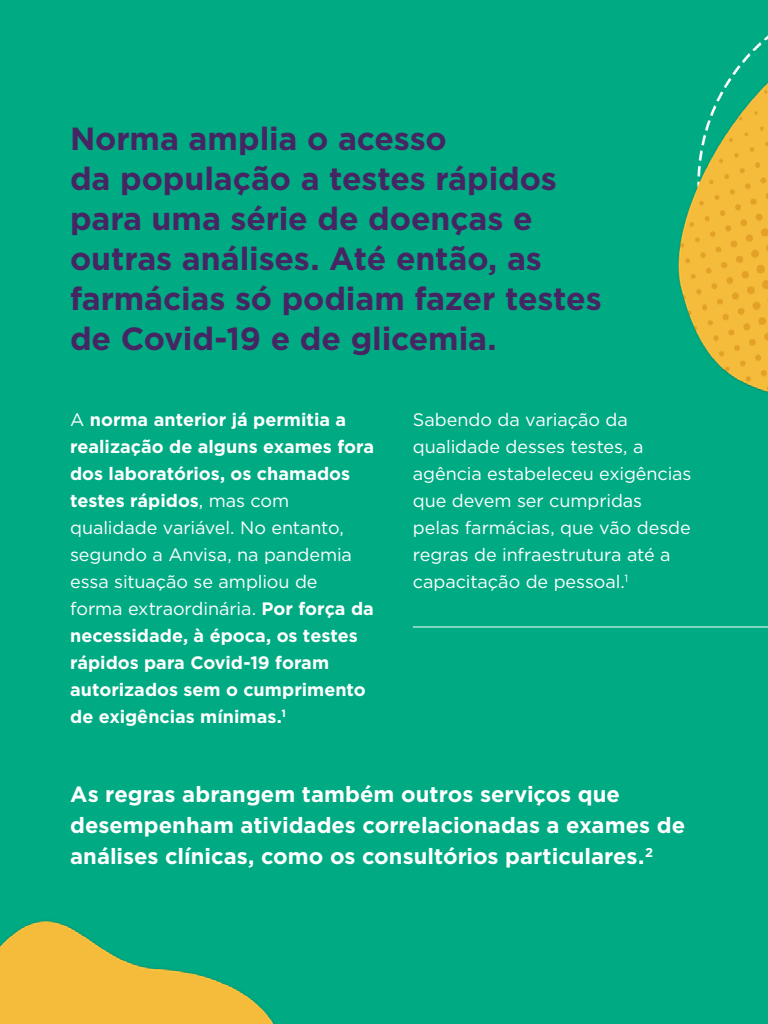
<style>
.page{position:relative;width:768px;height:1024px;background:#00ab84}
.page>*{position:absolute;margin:0;border:0;box-sizing:border-box;transform-origin:0 0}
.t1{font:700 32px/40px "Gotham";letter-spacing:-.005em;color:#452663}
.t2{font:700 22px/31px "Gotham";color:#fff}
.t3{font:700 18px/27px "Gotham";color:#fff}
.t4{font:18px/27px "Gotham";letter-spacing:-.005em;color:#fff}
.s1{font-weight:400}
</style>
<div class="page">
<hr style="left:413px;top:626px;width:355px;height:2px;background:#fff">
<h1 class="t1" style="left:70px;top:118px;width:533px">Norma amplia o acesso<br>da população a testes rápidos para uma série de doenças e outras análises. Até então, as farmácias só podiam fazer testes de Covid-19 e de glicemia.</h1>
<p class="t3" style="left:70px;top:406px;width:305px"><span class="s1">A</span> norma anterior já permitia a realização de alguns exames fora dos laboratórios, os chamados testes rápidos<span class="s1">, mas com qualidade variável. No entanto, segundo a Anvisa, na pandemia essa situação se ampliou de forma extraordinária.</span> Por força da necessidade, à época, os testes rápidos para Covid-19 foram autorizados sem o cumprimento de exigências mínimas.<sup>1</sup></p>
<p class="t4" style="left:413px;top:406px;width:280px">Sabendo da variação da qualidade desses testes, a agência estabeleceu exigências que devem ser cumpridas pelas farmácias, que vão desde regras de infraestrutura até a capacitação de pessoal.<sup>1</sup></p>
<p class="t2" style="left:70px;top:779px;width:617px">As regras abrangem também outros serviços que desempenham atividades correlacionadas a exames de análises clínicas, como os consultórios particulares.<sup>2</sup></p>
</div>
